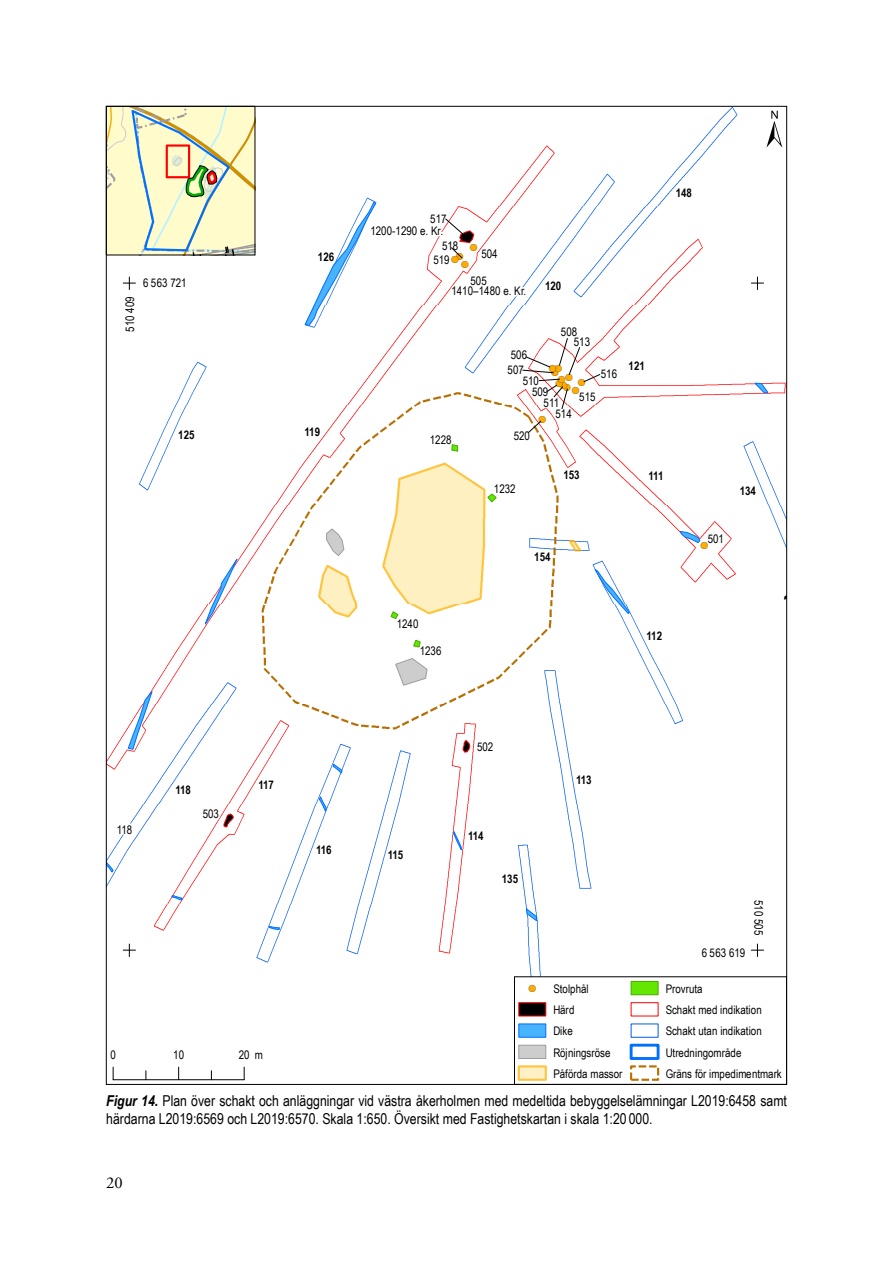
<style>
.page{position:relative;width:893px;height:1263px;background:#fff}
.page>*{position:absolute;margin:0;border:0;box-sizing:border-box;transform-origin:0 0}
.t1{font:52.5px "ESRI North";color:#000}
.t2{font:16.5px "Adobe Garamond Pro";color:#000}
.Figurtext{font:15px/18px "Arial Narrow";color:#000}
.t3{font:11.85px/21.3px "Arial Narrow";color:#000}
.t4{font:700 11.85px "Arial Narrow";color:#000}
.t5{font:10.05px/8.7px "ESRI Default Marker";color:#ffac00;text-align:center}
.s1{color:#000}
.s2{font-weight:700;font-style:italic}
</style>
<div class="page">
<img style="left:108px;top:108px;width:677px;height:973px">
<svg style="left:593px;top:568px;width:37px;height:46px"></svg>
<svg style="left:332px;top:763px;width:11px;height:11px"></svg>
<svg style="left:319px;top:796px;width:8px;height:17px"></svg>
<svg style="left:268px;top:925px;width:12px;height:5px"></svg>
<svg style="left:171px;top:894px;width:12px;height:7px"></svg>
<svg style="left:108px;top:862px;width:6px;height:11px"></svg>
<svg style="left:202px;top:558px;width:36px;height:72px"></svg>
<svg style="left:127px;top:691px;width:26px;height:59px"></svg>
<svg style="left:754px;top:382px;width:15px;height:12px"></svg>
<svg style="left:525px;top:908px;width:12px;height:14px"></svg>
<svg style="left:326px;top:528px;width:19px;height:29px"></svg>
<svg style="left:176px;top:426px;width:22px;height:28px"></svg>
<svg style="left:673px;top:179px;width:22px;height:22px"></svg>
<svg style="left:626px;top:357px;width:20px;height:16px"></svg>
<svg style="left:561px;top:466px;width:21px;height:28px"></svg>
<svg style="left:646px;top:467px;width:19px;height:16px"></svg>
<svg style="left:644px;top:627px;width:21px;height:16px"></svg>
<svg style="left:532px;top:543px;width:21px;height:33px"></svg>
<svg style="left:573px;top:771px;width:21px;height:19px"></svg>
<svg style="left:453px;top:821px;width:33px;height:32px"></svg>
<svg style="left:385px;top:846px;width:22px;height:28px"></svg>
<svg style="left:313px;top:841px;width:22px;height:16px"></svg>
<svg style="left:256px;top:775px;width:22px;height:16px"></svg>
<svg style="left:115px;top:821px;width:20px;height:16px"></svg>
<svg style="left:173px;top:780px;width:21px;height:18px"></svg>
<svg style="left:737px;top:476px;width:22px;height:25px"></svg>
<svg style="left:499px;top:870px;width:23px;height:28px"></svg>
<svg style="left:462px;top:739px;width:34px;height:16px"></svg>
<svg style="left:199px;top:806px;width:35px;height:22px"></svg>
<svg style="left:679px;top:530px;width:46px;height:17px"></svg>
<svg style="left:487px;top:481px;width:32px;height:22px"></svg>
<svg style="left:395px;top:639px;width:49px;height:47px"></svg>
<svg style="left:390px;top:609px;width:31px;height:23px"></svg>
<svg style="left:751px;top:896px;width:16px;height:42px"></svg>
<svg style="left:123px;top:277px;width:12px;height:13px"></svg>
<svg style="left:751px;top:277px;width:13px;height:13px"></svg>
<svg style="left:751px;top:944px;width:13px;height:12px"></svg>
<svg style="left:123px;top:944px;width:12px;height:12px"></svg>
<svg style="left:772px;top:565px;width:13px;height:66px"></svg>
<svg style="left:113px;top:1067px;width:1px;height:12px"></svg>
<svg style="left:178px;top:1067px;width:1px;height:12px"></svg>
<svg style="left:244px;top:1067px;width:1px;height:13px"></svg>
<hr style="left:113px;top:1079px;width:131px;height:1px;background:#000">
<div style="left:514px;top:977px;width:273px;height:107px;background:#fff"></div>
<div style="left:518px;top:1002px;width:28px;height:14px;background:#000;border:1px solid #f00"></div>
<div style="left:518px;top:1023px;width:28px;height:14px;background:#48b3ff;border:1px solid #0070ff"></div>
<div style="left:518px;top:1045px;width:28px;height:14px;background:#cdcdcd;border:1px solid #9d9d9d"></div>
<div style="left:518px;top:1065px;width:29px;height:16px;background:#fff0c5;border:2px solid #ffc540"></div>
<div style="left:631px;top:981px;width:27px;height:14px;background:#63e700;border:1px solid #48aa00"></div>
<div style="left:631px;top:1002px;width:27px;height:14px;border:1px solid #f00"></div>
<div style="left:630px;top:1044px;width:29px;height:16px;border:3px solid #0070ff"></div>
<svg style="left:630px;top:1065px;width:30px;height:16px"></svg>
<svg style="left:108px;top:108px;width:150px;height:147px;background:#e8e9c1"></svg>
<div style="left:166px;top:144px;width:24px;height:34px;border:2px solid #f00"></div>
<svg style="left:302px;top:201px;width:318px;height:251px"></svg>
<p class="t3" style="left:119px;top:332px;width:37px;rotate:-90deg">510 409</p>
<p class="t3" style="left:143px;top:272px;width:45px">6 563 721</p>
<p class="t4" style="left:318px;top:248px;width:18px">126</p>
<p class="t4" style="left:178px;top:426px;width:18px">125</p>
<p class="t4" style="left:305px;top:423px;width:17px">119</p>
<p class="t3" style="left:117px;top:818px;width:17px">118</p>
<p class="t4" style="left:175px;top:780px;width:17px">118</p>
<p class="t3" style="left:203px;top:803px;width:18px">503</p>
<p class="t4" style="left:259px;top:775px;width:17px">117</p>
<p class="t4" style="left:316px;top:841px;width:17px">116</p>
<p class="t3" style="left:110px;top:1044px;width:7px">0</p>
<p class="t3" style="left:173px;top:1044px;width:12px">10</p>
<p class="t3" style="left:239px;top:1044px;width:26px">20 m</p>
<p class="t3" style="left:430px;top:207px;width:18px">517</p>
<p class="t3" style="left:370px;top:220px;width:74px">1200-1290 e. Kr.</p>
<p class="t3" style="left:433px;top:239px;width:26px;line-height:14.1px;text-indent:9px">518<br>519</p>
<p class="t5" style="left:470px;top:243px;width:9px">!<span class="s1">(</span></p>
<p class="t3" style="left:481px;top:243px;width:18px">504</p>
<p class="t3" style="left:471px;top:269px;width:18px">505</p>
<p class="t5" style="left:456px;top:252px;width:14px">!<span class="s1">( </span>!<span class="s1">(</span></p>
<p class="t5" style="left:451px;top:255px;width:9px">!<span class="s1">(</span></p>
<p class="t3" style="left:451px;top:280px;width:76px">1410–1480 e. Kr.</p>
<p class="t4" style="left:545px;top:276px;width:18px">120</p>
<p class="t3" style="left:430px;top:429px;width:23px">1228</p>
<p class="t3" style="left:511px;top:344px;width:18px">506</p>
<p class="t3" style="left:561px;top:320px;width:18px">508</p>
<p class="t3" style="left:574px;top:331px;width:18px">513</p>
<p class="t5" style="left:549px;top:364px;width:14px">!<span class="s1">(</span>!<span class="s1">(</span> !<span class="s1">(</span></p>
<p class="t3" style="left:508px;top:358px;width:18px">507</p>
<p class="t3" style="left:601px;top:362px;width:18px">516</p>
<p class="t5" style="left:558px;top:374px;width:16px">!<span class="s1">(</span>!<span class="s1">(</span></p>
<p class="t3" style="left:523px;top:369px;width:18px">510</p>
<p class="t5" style="left:578px;top:379px;width:9px">!<span class="s1">(</span></p>
<p class="t5" style="left:563px;top:384px;width:17px">!<sup>(</sup>!<span class="s1">(</span></p>
<p class="t5" style="left:556px;top:380px;width:13px">!<span class="s1">(</span>!<span class="s1">(</span></p>
<p class="t3" style="left:532px;top:381px;width:18px">509</p>
<p class="t3" style="left:579px;top:386px;width:18px">515</p>
<p class="t3" style="left:544px;top:392px;width:17px">511</p>
<p class="t3" style="left:514px;top:425px;width:18px">520</p>
<p class="t5" style="left:539px;top:415px;width:9px">!<span class="s1">(</span></p>
<p class="t3" style="left:555px;top:403px;width:18px">514</p>
<p class="t4" style="left:629px;top:357px;width:18px">121</p>
<p class="t3" style="left:494px;top:478px;width:23px">1232</p>
<p class="t4" style="left:563px;top:466px;width:18px">153</p>
<p class="t4" style="left:648px;top:467px;width:17px">111</p>
<p class="t4" style="left:676px;top:184px;width:18px">148</p>
<p class="t4" style="left:534px;top:548px;width:18px">154</p>
<p class="t3" style="left:708px;top:528px;width:18px">501</p>
<p class="t5" style="left:701px;top:542px;width:9px">!<span class="s1">(</span></p>
<p class="t1" style="left:766px;top:99px;width:17px">±</p>
<p class="t4" style="left:740px;top:482px;width:18px">134</p>
<p class="t3" style="left:397px;top:613px;width:23px">1240</p>
<p class="t3" style="left:420px;top:640px;width:23px">1236</p>
<p class="t4" style="left:647px;top:627px;width:17px">112</p>
<p class="t4" style="left:388px;top:845px;width:17px">115</p>
<p class="t3" style="left:477px;top:736px;width:18px">502</p>
<p class="t4" style="left:468px;top:826px;width:17px">114</p>
<p class="t4" style="left:502px;top:870px;width:18px">135</p>
<p class="t4" style="left:576px;top:771px;width:17px">113</p>
<p class="t3" style="left:702px;top:941px;width:45px">6 563 619</p>
<p class="t3" style="left:770px;top:900px;width:37px;rotate:90deg">510 505</p>
<p class="t5" style="left:529px;top:984px;width:9px">!<span class="s1">(</span></p>
<p class="t3" style="left:553px;top:978px;width:71px">Stolphål<br>Härd<br>Dike<br>Röjningsröse<br>Påförda massor</p>
<p class="t3" style="left:666px;top:978px;width:118px">Provruta<br>Schakt med indikation<br>Schakt utan indikation<br>Utredningområde<br>Gräns för impedimentmark</p>
<p class="Figurtext" style="left:106px;top:1091px;width:682px"><span class="s2">Figur 14.</span> Plan över schakt och anläggningar vid västra åkerholmen med medeltida bebyggelselämningar L2019:6458 samt härdarna L2019:6569 och L2019:6570. Skala 1:650. Översikt med Fastighetskartan i skala 1:20 000.</p>
<h2 class="t2" style="left:106px;top:1173px;width:18px">20</h2>
</div>
